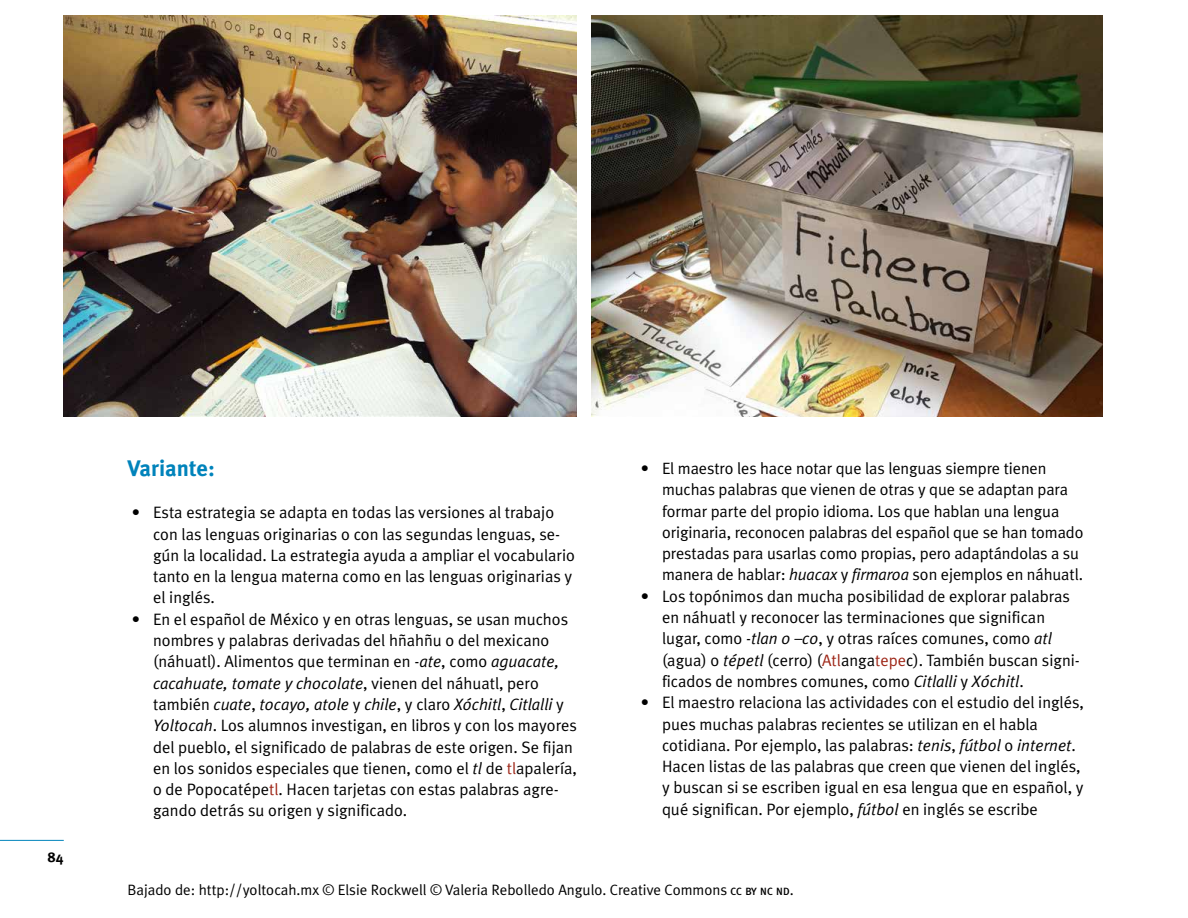
<style>
.page{position:relative;width:1188px;height:918px;background:#fff}
.page>*{position:absolute;margin:0;border:0;box-sizing:border-box;transform-origin:0 0}
.t1{font:700 22.5px "Meta Plus";color:#0083bb}
.t2{font:16.5px/21.3px "Meta Plus";color:#000}
.t3{font:16.35px/21.3px "Meta Plus";letter-spacing:-.005em;color:#000}
.t4{font:15px "Meta Plus";color:#000}
.t5{font:700 14.25px "Meta Plus";color:#000}
.s1{font-style:italic}
.s2{color:#9e2718}
.s3{font-weight:500;font-size:10.5px}
</style>
<div class="page">
<hr style="left:0;top:840px;width:64px;height:1px;background:#0083bb">
<img style="left:64px;top:15px;width:513px;height:401px">
<img style="left:592px;top:15px;width:511px;height:401px">
<p class="t5" style="left:47px;top:849px;width:18px">84</p>
<h1 class="t1" style="left:128px;top:455px;width:89px">Variante:</h1>
<p class="t2" style="left:153px;top:502px;width:423px;text-indent:-21px">• Esta estrategia se adapta en todas las versiones al trabajo con las lenguas originarias o con las segundas lenguas, se&shy;gún la localidad. La estrategia ayuda a ampliar el vocabulario tanto en la lengua materna como en las lenguas originarias y el inglés.</p>
<p class="t2" style="left:153px;top:608px;width:425px;text-indent:-21px">• En el español de México y en otras lenguas, se usan muchos nombres y palabras derivadas del hñahñu o del mexicano (náhuatl). Alimentos que terminan en -<span class="s1">ate</span>, como <span class="s1">aguacate, cacahuate, tomate y chocolate</span>, vienen del náhuatl, pero también <span class="s1">cuate</span>, <span class="s1">tocayo, atole</span> y <span class="s1">chile</span>, y claro <span class="s1">Xóchitl</span>, <span class="s1">Citlalli</span> y <span class="s1">Yoltocah</span>. Los alumnos investigan, en libros y con los mayores del pueblo, el significado de palabras de este origen. Se fijan en los sonidos especiales que tienen, como el <span class="s1">tl</span> de <span class="s2">tl</span>apalería, o de Popocatépe<span class="s2">tl</span>. Hacen tarjetas con estas palabras agre&shy;gando detrás su origen y significado.</p>
<p class="t3" style="left:662px;top:457px;width:423px;text-indent:-21px">• El maestro les hace notar que las lenguas siempre tienen muchas palabras que vienen de otras y que se adaptan para formar parte del propio idioma. Los que hablan una lengua originaria, reconocen palabras del español que se han tomado prestadas para usarlas como propias, pero adaptándolas a su manera de hablar: <span class="s1">huacax</span> y <span class="s1">firmaroa</span> son ejemplos en náhuatl.</p>
<p class="t2" style="left:662px;top:585px;width:419px;text-indent:-21px">• Los topónimos dan mucha posibilidad de explorar palabras en náhuatl y reconocer las terminaciones que significan lugar, como -<span class="s1">tlan o –co</span>, y otras raíces comunes, como <span class="s1">atl </span>(agua) o <span class="s1">tépetl</span> (cerro) (<span class="s2">Atl</span>anga<span class="s2">tepe</span>c). También buscan signi&shy;ficados de nombres comunes, como <span class="s1">Citlalli</span> y <span class="s1">Xóchitl</span>.</p>
<p class="t2" style="left:662px;top:692px;width:423px;text-indent:-21px">• El maestro relaciona las actividades con el estudio del inglés, pues muchas palabras recientes se utilizan en el habla cotidiana. Por ejemplo, las palabras: <span class="s1">tenis</span>, <span class="s1">fútbol</span> o <span class="s1">internet</span>.<br>Hacen listas de las palabras que creen que vienen del inglés, y buscan si se escriben igual en esa lengua que en español, y qué significan. Por ejemplo, <span class="s1">fútbol</span> en inglés se escribe</p>
<p class="t4" style="left:128px;top:881px;width:668px">Bajado de: http://yoltocah.mx © Elsie Rockwell © Valeria Rebolledo Angulo. Creative Commons <span class="s3">CC BY NC ND</span>.</p>
</div>
